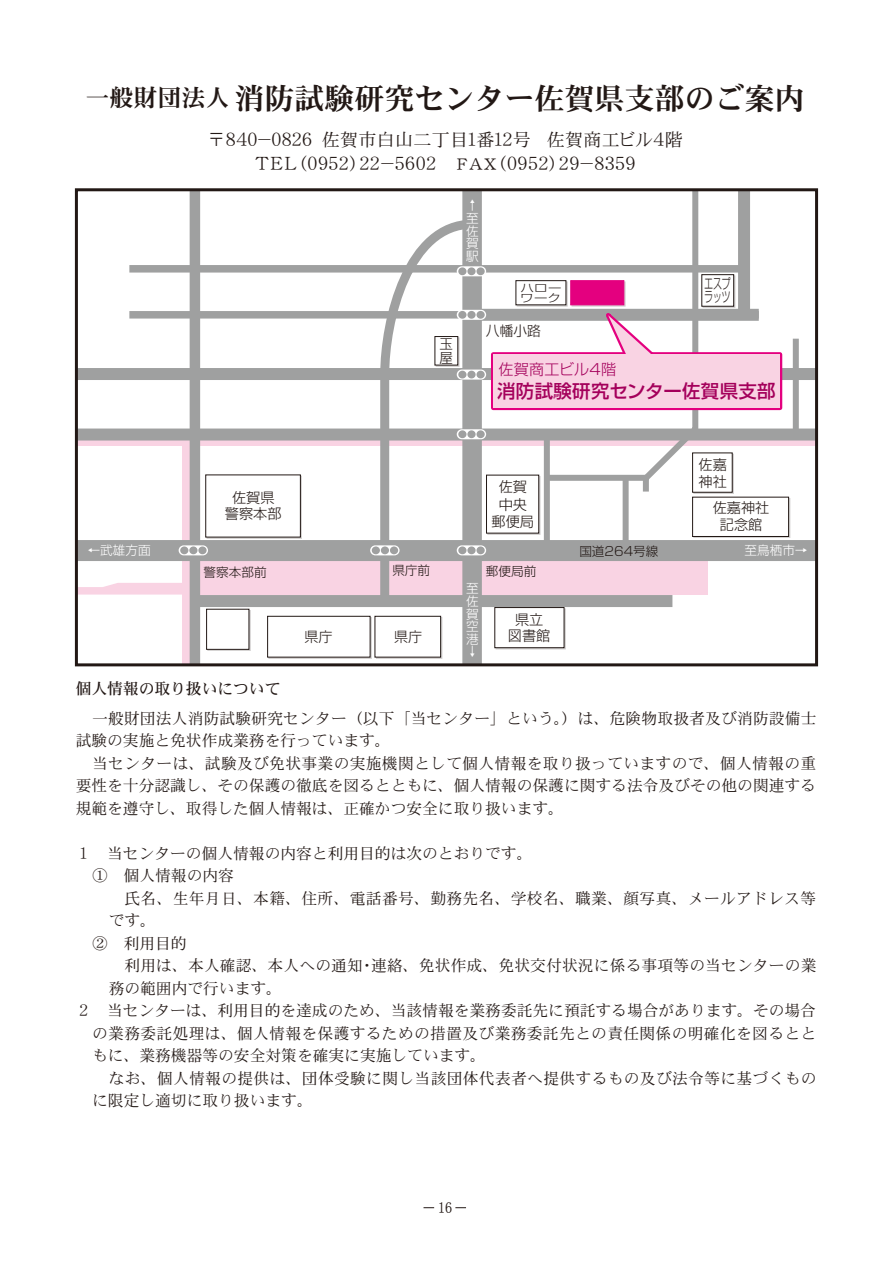
<style>
.page{position:relative;width:893px;height:1263px;background:#fff}
.page>*{position:absolute;margin:0;border:0;box-sizing:border-box;transform-origin:0 0}
.t1{font:30px "DFHS Mincho Std W7";color:#221815}
.t2{font:500 18.45px "Shin Go Pro";letter-spacing:.02em;color:#a4005b}
.t3{font:18px/24px "DFHS Mincho Std W3";letter-spacing:-.275em;color:#221815;text-align:center}
.t4{font:16.5px "DFHS Mincho Std W3";color:#221815;scale:.85 1}
.t5{font:15.75px/22.5px "DFHS Mincho Std W3";color:#221815}
.t6{font:15.75px "DFHS Mincho Std W3";letter-spacing:.02em;color:#221815}
.t7{font:15.75px "DFHS Mincho Std W5";color:#221815}
.t8{font:300 15px "Shin Go Pro";letter-spacing:.02em;color:#a4005b}
.t9{font:300 14.1px/17.2px "Shin Go Pro";color:#221815;text-align:center}
.t10{font:300 14.1px/13.5px "Shin Go Pro";color:#221815;scale:.64 1}
.t11{font:300 13.95px "Shin Go Pro";color:#221815}
.t12{font:300 13.8px "Shin Go Pro";color:#221815}
.t13{font:300 13.5px/13.5px "Shin Go Pro";color:#221815}
.t14{font:300 12.6px/12.6px "Shin Go Pro";color:#fff}
.t15{font:300 12.6px "Shin Go Pro";color:#221815}
.t16{font:300 10.65px/10.8px "Shin Go Pro";letter-spacing:.02em;color:#221815;scale:1.27 1}
.s1{font-size:24px}
</style>
<div class="page">
<svg style="left:79px;top:440px;width:735px;height:6px;background:#f0cedc"></svg>
<div style="left:182px;top:437px;width:15px;height:228px;background:#f9d3e3"></div>
<div style="left:199px;top:560px;width:508px;height:35px;background:#f9d3e3"></div>
<div style="left:462px;top:190px;width:20px;height:475px;background:#9fa0a0"></div>
<div style="left:190px;top:190px;width:10px;height:475px;background:#9fa0a0"></div>
<div style="left:129px;top:265px;width:615px;height:8px;background:#9fa0a0"></div>
<div style="left:129px;top:311px;width:630px;height:8px;background:#9fa0a0"></div>
<div style="left:472px;top:309px;width:287px;height:12px;background:#9fa0a0"></div>
<div style="left:76px;top:368px;width:740px;height:12px;background:#9fa0a0"></div>
<div style="left:76px;top:428px;width:740px;height:12px;background:#9fa0a0"></div>
<div style="left:196px;top:595px;width:476px;height:12px;background:#9fa0a0"></div>
<div style="left:76px;top:540px;width:740px;height:21px;background:#9fa0a0"></div>
<div style="left:793px;top:339px;width:6px;height:96px;background:#9fa0a0"></div>
<div style="left:738px;top:190px;width:12px;height:125px;background:#9fa0a0"></div>
<div style="left:544px;top:435px;width:6px;height:115px;background:#9fa0a0"></div>
<div style="left:547px;top:475px;width:99px;height:6px;background:#9fa0a0"></div>
<div style="left:623px;top:478px;width:6px;height:73px;background:#9fa0a0"></div>
<svg style="left:376px;top:215px;width:105px;height:395px"></svg>
<svg style="left:79px;top:583px;width:103px;height:11px"></svg>
<svg style="left:207px;top:476px;width:95px;height:63px"></svg>
<div style="left:205px;top:475px;width:96px;height:62px;background:#fff;border:1px solid #221815"></div>
<svg style="left:208px;top:610px;width:42px;height:41px"></svg>
<div style="left:206px;top:609px;width:43px;height:40px;background:#fff"></div>
<svg style="left:269px;top:617px;width:103px;height:42px"></svg>
<div style="left:267px;top:616px;width:103px;height:41px;background:#fff;border:1px solid #221815"></div>
<svg style="left:376px;top:617px;width:66px;height:42px"></svg>
<div style="left:375px;top:616px;width:66px;height:41px;background:#fff;border:1px solid #221815"></div>
<svg style="left:496px;top:609px;width:70px;height:40px"></svg>
<div style="left:495px;top:607px;width:69px;height:41px;background:#fff;border:1px solid #221815"></div>
<svg style="left:488px;top:476px;width:52px;height:59px"></svg>
<div style="left:486px;top:475px;width:53px;height:58px;background:#fff;border:1px solid #221815"></div>
<svg style="left:701px;top:454px;width:33px;height:40px"></svg>
<div style="left:692px;top:453px;width:40px;height:39px;background:#fff"></div>
<svg style="left:703px;top:276px;width:32px;height:32px"></svg>
<div style="left:702px;top:274px;width:32px;height:32px;background:#fff;border:1px solid #221815"></div>
<svg style="left:517px;top:282px;width:50px;height:24px"></svg>
<div style="left:516px;top:280px;width:50px;height:25px;background:#fff;border:1px solid #221815"></div>
<div style="left:572px;top:282px;width:53px;height:24px;background:#d984b3"></div>
<div style="left:570px;top:280px;width:54px;height:25px;background:#e4007f;border:1px solid #e4007f"></div>
<svg style="left:436px;top:338px;width:23px;height:29px"></svg>
<div style="left:435px;top:336px;width:23px;height:29px;background:#fff"></div>
<svg style="left:694px;top:498px;width:96px;height:40px"></svg>
<div style="left:692px;top:497px;width:97px;height:40px;background:#fff;border:1px solid #221815"></div>
<svg style="left:370px;top:545px;width:30px;height:10px"></svg>
<div style="left:372px;top:546px;width:8px;height:8px;background:#9fa0a0;border-radius:50%"></div>
<div style="left:381px;top:546px;width:8px;height:8px;background:#9fa0a0;border-radius:50%"></div>
<div style="left:390px;top:546px;width:8px;height:8px;background:#9fa0a0;border-radius:50%"></div>
<svg style="left:457px;top:545px;width:29px;height:10px"></svg>
<div style="left:458px;top:546px;width:8px;height:8px;background:#9fa0a0;border-radius:50%"></div>
<div style="left:467px;top:546px;width:9px;height:8px;background:#9fa0a0;border-radius:50%"></div>
<div style="left:476px;top:546px;width:9px;height:8px;background:#9fa0a0;border-radius:50%"></div>
<svg style="left:457px;top:429px;width:29px;height:10px"></svg>
<div style="left:458px;top:430px;width:8px;height:8px;background:#9fa0a0;border-radius:50%"></div>
<div style="left:467px;top:430px;width:9px;height:8px;background:#9fa0a0;border-radius:50%"></div>
<div style="left:476px;top:430px;width:9px;height:8px;background:#9fa0a0;border-radius:50%"></div>
<svg style="left:457px;top:370px;width:29px;height:10px"></svg>
<div style="left:458px;top:371px;width:8px;height:7px;background:#9fa0a0;border-radius:50%"></div>
<div style="left:467px;top:371px;width:9px;height:7px;background:#9fa0a0;border-radius:50%"></div>
<div style="left:476px;top:371px;width:9px;height:7px;background:#9fa0a0;border-radius:50%"></div>
<svg style="left:457px;top:310px;width:29px;height:10px"></svg>
<div style="left:458px;top:311px;width:8px;height:8px;background:#9fa0a0;border-radius:50%"></div>
<div style="left:467px;top:311px;width:9px;height:8px;background:#9fa0a0;border-radius:50%"></div>
<div style="left:476px;top:311px;width:9px;height:8px;background:#9fa0a0;border-radius:50%"></div>
<svg style="left:457px;top:266px;width:29px;height:10px"></svg>
<div style="left:458px;top:267px;width:8px;height:8px;background:#9fa0a0;border-radius:50%"></div>
<div style="left:467px;top:267px;width:9px;height:8px;background:#9fa0a0;border-radius:50%"></div>
<div style="left:476px;top:267px;width:9px;height:8px;background:#9fa0a0;border-radius:50%"></div>
<svg style="left:179px;top:545px;width:29px;height:10px"></svg>
<div style="left:180px;top:546px;width:8px;height:8px;background:#9fa0a0;border-radius:50%"></div>
<div style="left:189px;top:546px;width:8px;height:8px;background:#9fa0a0;border-radius:50%"></div>
<div style="left:198px;top:546px;width:9px;height:8px;background:#9fa0a0;border-radius:50%"></div>
<div style="left:491px;top:352px;width:291px;height:58px;border:4px solid #e4007f"></div>
<div style="left:493px;top:354px;width:287px;height:54px;background:#f9d3e3"></div>
<svg style="left:595px;top:192px;width:106px;height:306px"></svg>
<div style="left:75px;top:188px;width:743px;height:478px;border:3px solid #221815"></div>
<h1 class="t1" style="left:85px;top:82px;width:720px"><span class="s1">一般財団法人</span>消防試験研究センター佐賀県支部のご案内</h1>
<p class="t3" style="left:208px;top:127px;width:477px">〒８４０－０８２６　佐賀市白山二丁目１番１２号 　佐賀商工ビル４階<br>ＴＥＬ（０９５２）２２－５６０２　　FAX（０９５２）２９－８３５９</p>
<p class="t9" style="left:225px;top:487px;width:58px;line-height:16.5px">佐賀県警察本部</p>
<p class="t13" style="left:440px;top:335px;width:14px">玉屋</p>
<p class="t14" style="left:466px;top:198px;width:14px">↑至佐賀駅</p>
<p class="t16" style="left:520px;top:281px;width:34px">ハローワーク</p>
<p class="t12" style="left:486px;top:319px;width:57px">八幡小路</p>
<p class="t10" style="left:704px;top:275px;width:43px">エスプラッツ</p>
<p class="t8" style="left:498px;top:357px;width:119px">佐賀商工ビル4階</p>
<p class="t2" style="left:497px;top:376px;width:280px">消防試験研究センター佐賀県支部</p>
<p class="t9" style="left:492px;top:477px;width:44px">佐賀中央郵便局</p>
<p class="t9" style="left:699px;top:454px;width:30px;text-align:left">佐嘉神社</p>
<p class="t9" style="left:713px;top:497px;width:58px">佐嘉神社記念館</p>
<p class="t14" style="left:88px;top:542px;width:64px">←武雄方面</p>
<p class="t14" style="left:744px;top:542px;width:64px">至鳥栖市→</p>
<p class="t15" style="left:579px;top:541px;width:81px">国道264号線</p>
<p class="t15" style="left:204px;top:562px;width:64px">警察本部前</p>
<p class="t15" style="left:392px;top:560px;width:39px">県庁前</p>
<p class="t11" style="left:304px;top:625px;width:29px">県庁</p>
<p class="t11" style="left:394px;top:625px;width:29px">県庁</p>
<p class="t14" style="left:466px;top:581px;width:14px;text-align:justify">至佐賀空港↓</p>
<p class="t15" style="left:486px;top:561px;width:52px">郵便局前</p>
<p class="t9" style="left:508px;top:609px;width:44px;line-height:16.5px">県立図書館</p>
<p class="t7" style="left:76px;top:679px;width:206px">個人情報の取り扱いについて</p>
<p class="t5" style="left:76px;top:706px;width:742px;text-indent:16px">一般財団法人消防試験研究センター（以下「当センター」という。）は、危険物取扱者及び消防設備士試験の実施と免状作成業務を行っています。</p>
<p class="t5" style="left:76px;top:751px;width:742px;text-align:justify;text-indent:17px">当センターは、試験及び免状事業の実施機関として個人情報を取り扱っていますので、個人情報の重要性を十分認識し、その保護の徹底を図るとともに、個人情報の保護に関する法令及びその他の関連する規範を遵守し、取得した個人情報は、正確かつ安全に取り扱います。</p>
<p class="t5" style="left:92px;top:841px;width:442px;text-indent:-17px">１　当センターの個人情報の内容と利用目的は次のとおりです。<br>①　個人情報の内容</p>
<p class="t6" style="left:124px;top:889px;width:693px">氏名、生年月日、本籍、住所、電話番号、勤務先名、学校名、職業、顔写真、メールアドレス等</p>
<p class="t5" style="left:109px;top:909px;width:49px">です。</p>
<p class="t5" style="left:92px;top:931px;width:96px">②　利用目的</p>
<p class="t5" style="left:124px;top:954px;width:693px">利用は、本人確認、本人への通知･連絡、免状作成、免状交付状況に係る事項等の当センターの業</p>
<p class="t5" style="left:109px;top:976px;width:175px">務の範囲内で行います。</p>
<p class="t5" style="left:76px;top:999px;width:742px">２　当センターは、利用目的を達成のため、当該情報を業務委託先に預託する場合があります。その場合</p>
<p class="t6" style="left:92px;top:1024px;width:725px">の業務委託処理は、個人情報を保護するための措置及び業務委託先との責任関係の明確化を図るとと</p>
<p class="t5" style="left:92px;top:1044px;width:395px">もに、業務機器等の安全対策を確実に実施しています。</p>
<p class="t6" style="left:109px;top:1069px;width:709px">なお、個人情報の提供は、団体受験に関し当該団体代表者へ提供するもの及び法令等に基づくもの</p>
<p class="t5" style="left:92px;top:1089px;width:222px">に限定し適切に取り扱います。</p>
<p class="t4" style="left:438px;top:1198px;width:19px">16</p>
</div>
